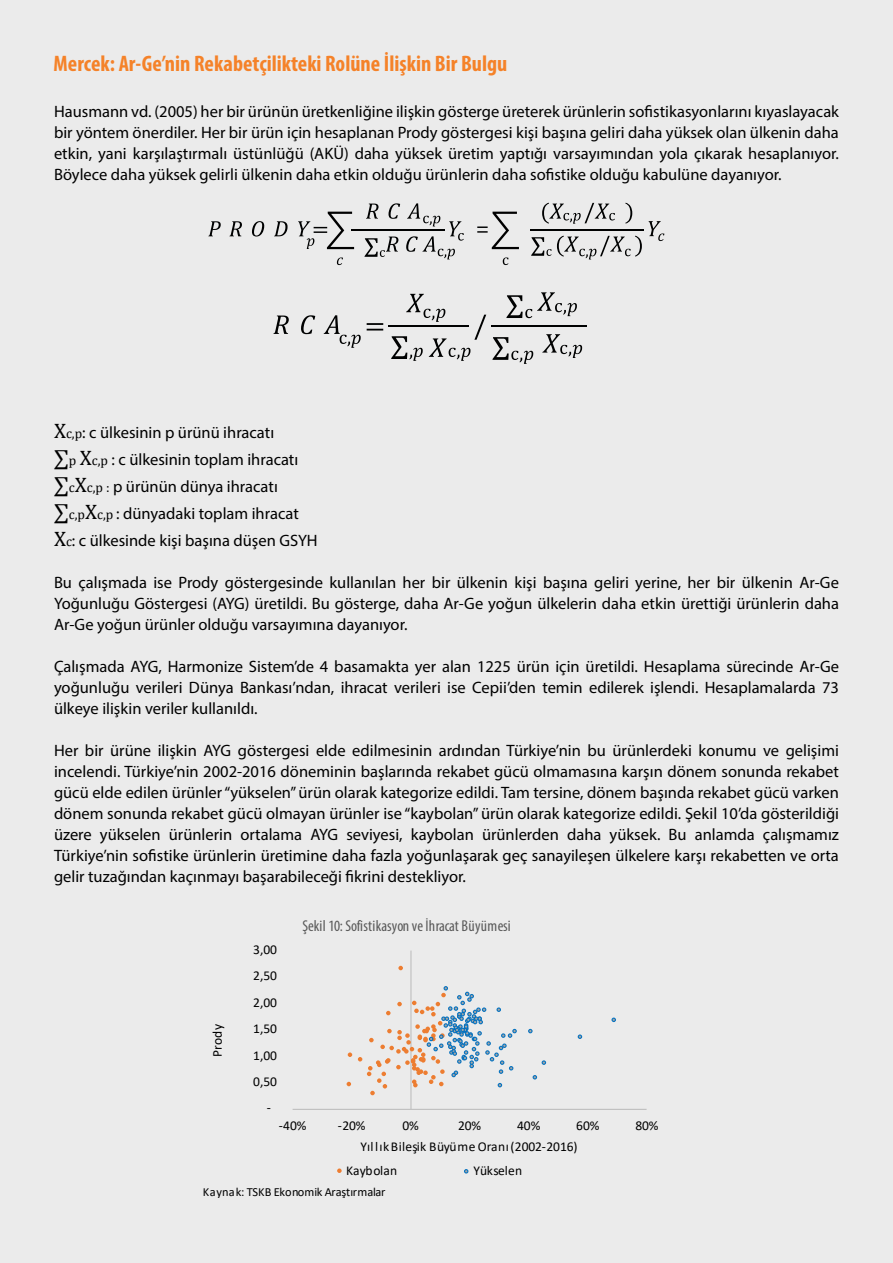
<style>
.page{position:relative;width:893px;height:1263px;background:#ebebeb}
.page>*{position:absolute;margin:0;border:0;box-sizing:border-box;transform-origin:0 0}
.t1{font:700 condensed 22.5px "Myriad Pro";color:#f58229}
.t2{font:16.5px/21px "Myriad Pro";color:#000;text-align:justify}
.t3{font:condensed 15.75px "Myriad Pro";letter-spacing:-.005em;color:#595959}
.t4{font:13.5px "Calibri";letter-spacing:-.005em;color:#000}
.t5{font:13.5px "Calibri";letter-spacing:.015em;color:#000}
.t6{font:13.5px "Calibri";letter-spacing:.02em;color:#000}
.t7{font:12.45px "Calibri";color:#000}
.s1{font-family:"Cambria Math";font-size:21px}
.s2{font-family:"Cambria Math";font-size:13.5px}
</style>
<div class="page">
<svg style="left:208px;top:221px;width:13px;height:15px"></svg>
<svg style="left:229px;top:221px;width:13px;height:15px"></svg>
<svg style="left:252px;top:221px;width:12px;height:15px"></svg>
<svg style="left:274px;top:221px;width:14px;height:15px"></svg>
<svg style="left:366px;top:204px;width:12px;height:15px"></svg>
<svg style="left:389px;top:203px;width:11px;height:16px"></svg>
<svg style="left:365px;top:237px;width:33px;height:20px"></svg>
<hr style="left:351px;top:229px;width:93px;height:1px;background:#000101">
<svg style="left:337px;top:257px;width:6px;height:8px"></svg>
<svg style="left:625px;top:203px;width:7px;height:21px"></svg>
<svg style="left:542px;top:203px;width:73px;height:21px"></svg>
<svg style="left:531px;top:236px;width:111px;height:23px"></svg>
<hr style="left:530px;top:229px;width:114px;height:1px;background:#000101">
<svg style="left:648px;top:221px;width:16px;height:20px"></svg>
<svg style="left:298px;top:212px;width:56px;height:37px"></svg>
<svg style="left:477px;top:212px;width:42px;height:37px"></svg>
<svg style="left:406px;top:203px;width:58px;height:56px"></svg>
<svg style="left:503px;top:257px;width:5px;height:8px"></svg>
<svg style="left:273px;top:316px;width:16px;height:18px"></svg>
<svg style="left:301px;top:315px;width:14px;height:19px"></svg>
<svg style="left:324px;top:315px;width:37px;height:33px"></svg>
<hr style="left:388px;top:325px;width:81px;height:2px;background:#000101">
<svg style="left:391px;top:294px;width:95px;height:67px"></svg>
<svg style="left:492px;top:337px;width:41px;height:27px"></svg>
<svg style="left:542px;top:334px;width:40px;height:24px"></svg>
<hr style="left:492px;top:325px;width:95px;height:2px;background:#000101">
<svg style="left:506px;top:292px;width:71px;height:26px"></svg>
<svg style="left:367px;top:323px;width:16px;height:7px"></svg>
<hr style="left:410px;top:950px;width:2px;height:159px;background:#bfbfbf">
<hr style="left:293px;top:1109px;width:354px;height:1px;background:#bfbfbf">
<svg style="left:347px;top:1082px;width:4px;height:4px"></svg>
<svg style="left:348px;top:1052px;width:4px;height:5px"></svg>
<svg style="left:398px;top:966px;width:5px;height:4px"></svg>
<svg style="left:533px;top:1075px;width:4px;height:4px"></svg>
<svg style="left:528px;top:1029px;width:5px;height:4px"></svg>
<svg style="left:542px;top:1060px;width:4px;height:5px"></svg>
<svg style="left:578px;top:1034px;width:4px;height:5px"></svg>
<svg style="left:611px;top:1017px;width:5px;height:5px"></svg>
<svg style="left:358px;top:986px;width:159px;height:109px"></svg>
<svg style="left:337px;top:1168px;width:5px;height:5px"></svg>
<svg style="left:464px;top:1169px;width:4px;height:4px"></svg>
<h1 class="t1" style="left:54px;top:49px;width:455px">Mercek: Ar-Ge’nin Rekabetçilikteki Rolüne İlişkin Bir Bulgu</h1>
<p class="t2" style="left:54px;top:100px;width:786px">Hausmann vd. (2005) her bir ürünün üretkenliğine ilişkin gösterge üreterek ürünlerin sofistikasyonlarını kıyaslayacak bir yöntem önerdiler. Her bir ürün için hesaplanan Prody göstergesi kişi başına geliri daha yüksek olan ülkenin daha etkin, yani karşılaştırmalı üstünlüğü (AKÜ) daha yüksek üretim yaptığı varsayımından yola çıkarak hesaplanıyor.<br>Böylece daha yüksek gelirli ülkenin daha etkin olduğu ürünlerin daha sofistike olduğu kabulüne dayanıyor.</p>
<p class="t2" style="left:54px;top:418px;width:265px;line-height:27px;text-align:left"><span class="s1">X</span><span class="s2">c,p</span>: c ülkesinin p ürünü ihracatı<br><span class="s1">∑</span><span class="s2">p</span> <span class="s1">X</span><span class="s2">c,p</span> : c ülkesinin toplam ihracatı <span class="s1">∑</span><span class="s2">c</span><span class="s1">X</span><span class="s2">c,p :</span> p ürünün dünya ihracatı <span class="s1">∑</span><span class="s2">c,p</span><span class="s1">X</span><span class="s2">c,p</span> : dünyadaki toplam ihracat <span class="s1">X</span><span class="s2">c</span>: c ülkesinde kişi başına düşen GSYH</p>
<p class="t2" style="left:54px;top:571px;width:787px">Bu çalışmada ise Prody göstergesinde kullanılan her bir ülkenin kişi başına geliri yerine, her bir ülkenin Ar-Ge Yoğunluğu Göstergesi (AYG) üretildi. Bu gösterge, daha Ar-Ge yoğun ülkelerin daha etkin ürettiği ürünlerin daha Ar-Ge yoğun ürünler olduğu varsayımına dayanıyor.</p>
<p class="t2" style="left:54px;top:655px;width:786px">Çalışmada AYG, Harmonize Sistem’de 4 basamakta yer alan 1225 ürün için üretildi. Hesaplama sürecinde Ar-Ge yoğunluğu verileri Dünya Bankası’ndan, ihracat verileri ise Cepii’den temin edilerek işlendi. Hesaplamalarda 73 ülkeye ilişkin veriler kullanıldı.</p>
<p class="t2" style="left:54px;top:739px;width:786px">Her bir ürüne ilişkin AYG göstergesi elde edilmesinin ardından Türkiye’nin bu ürünlerdeki konumu ve gelişimi incelendi. Türkiye’nin 2002-2016 döneminin başlarında rekabet gücü olmamasına karşın dönem sonunda rekabet gücü elde edilen ürünler “yükselen” ürün olarak kategorize edildi. Tam tersine, dönem başında rekabet gücü varken dönem sonunda rekabet gücü olmayan ürünler ise “kaybolan” ürün olarak kategorize edildi. Şekil 10’da gösterildiği üzere yükselen ürünlerin ortalama AYG seviyesi, kaybolan ürünlerden daha yüksek. Bu anlamda çalışmamız Türkiye’nin sofistike ürünlerin üretimine daha fazla yoğunlaşarak geç sanayileşen ülkelere karşı rekabetten ve orta gelir tuzağından kaçınmayı başarabileceği fikrini destekliyor.</p>
<p class="t4" style="left:208px;top:1057px;width:35px;rotate:-90deg">Prody</p>
<p class="t4" style="left:253px;top:940px;width:25px">3,00</p>
<p class="t4" style="left:253px;top:966px;width:25px">2,50</p>
<p class="t4" style="left:253px;top:993px;width:25px">2,00</p>
<p class="t4" style="left:253px;top:1019px;width:25px">1,50</p>
<p class="t4" style="left:253px;top:1046px;width:25px">1,00</p>
<p class="t4" style="left:253px;top:1072px;width:25px">0,50</p>
<p class="t4" style="left:267px;top:1098px;width:6px">-</p>
<p class="t3" style="left:303px;top:916px;width:210px">Şekil 10: Sofistikasyon ve İhracat Büyümesi</p>
<p class="t4" style="left:279px;top:1116px;width:29px">-40%</p>
<p class="t4" style="left:338px;top:1116px;width:29px">-20%</p>
<p class="t4" style="left:402px;top:1116px;width:18px">0%</p>
<p class="t4" style="left:458px;top:1116px;width:25px">20%</p>
<p class="t4" style="left:517px;top:1116px;width:25px">40%</p>
<p class="t4" style="left:576px;top:1116px;width:25px">60%</p>
<p class="t4" style="left:635px;top:1116px;width:25px">80%</p>
<p class="t5" style="left:360px;top:1137px;width:219px">Yıllık Bileşik Büyüme Oranı (2002-2016)</p>
<p class="t6" style="left:346px;top:1161px;width:53px">Kaybolan</p>
<p class="t4" style="left:473px;top:1161px;width:50px">Yükselen</p>
<p class="t7" style="left:203px;top:1184px;width:184px">Kaynak: TSKB Ekonomik Araştırmalar</p>
</div>
